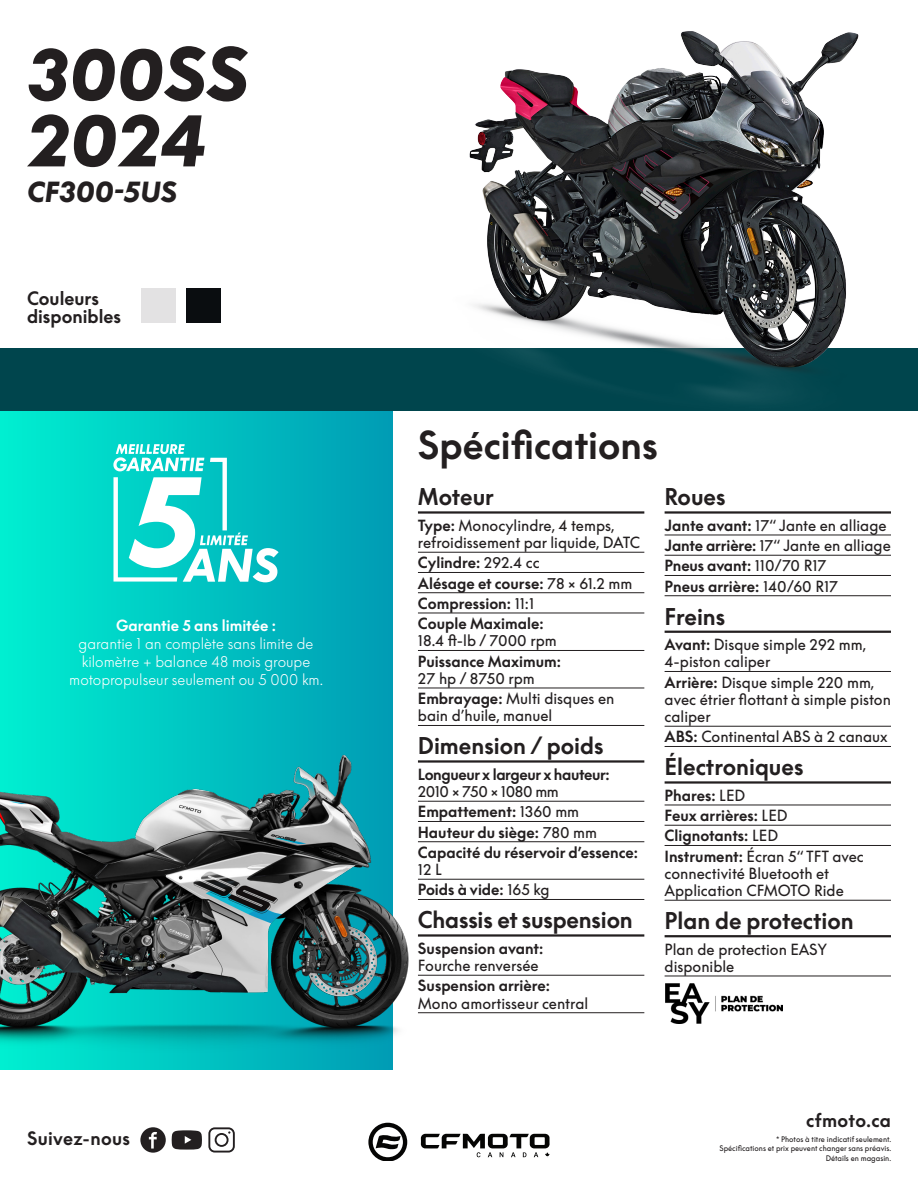
<style>
.page{position:relative;width:918px;height:1188px;background:#fff}
.page>*{position:absolute;margin:0;border:0;box-sizing:border-box;transform-origin:0 0}
.t1{font:italic 900 70.5px "Supreme LL";color:#231f20}
.t2{font:37.5px "Supreme LL Bold Flat";color:#231f20}
.t3{font:italic 900 27px "Supreme LL";letter-spacing:.005em;color:#231f20}
._01_Titres___spécifications{font:22.5px "Supreme LL Bold Flat";color:#231f20}
.t4{font:18px "Supreme LL Bold Flat";color:#231f20}
.t5{font:18px "Supreme LL Bold Flat";letter-spacing:.02em;color:#231f20}
._02_Body___spécifications{font:15px/17.2px "Supreme LL";color:#231f20}
._02_Body___spécifications-2{font:700 15px/17.2px "Supreme LL";color:#231f20}
.t6{font:300 15px/18px "Supreme LL";color:#fff;text-align:center}
._02_Body___spécifications-3{font:700 15px/17.2px "Supreme LL";letter-spacing:-.025em;color:#231f20}
.t7{font:7.5px/9.8px "Supreme LL";color:#231f20;text-align:right}
.s1{font-weight:700}
.s2{font-weight:400}
</style>
<div class="page">
<div style="left:0;top:410px;width:392px;height:659px;background:linear-gradient(to right,#00efd1,#009cb5)"></div>
<div style="left:0;top:348px;width:918px;height:62px;background:#00454d"></div>
<svg style="left:421px;top:1134px;width:129px;height:23px"></svg>
<svg style="left:368px;top:1123px;width:39px;height:38px"></svg>
<hr style="left:418px;top:511px;width:226px;height:3px;background:#231f20">
<hr style="left:418px;top:552px;width:226px;height:1px;background:#231f20">
<hr style="left:418px;top:572px;width:226px;height:1px;background:#231f20">
<hr style="left:418px;top:592px;width:226px;height:1px;background:#231f20">
<hr style="left:418px;top:613px;width:226px;height:1px;background:#231f20">
<hr style="left:418px;top:650px;width:226px;height:1px;background:#231f20">
<hr style="left:418px;top:688px;width:226px;height:1px;background:#231f20">
<hr style="left:418px;top:725px;width:226px;height:1px;background:#231f20">
<hr style="left:418px;top:760px;width:226px;height:3px;background:#231f20">
<hr style="left:418px;top:801px;width:226px;height:1px;background:#231f20">
<hr style="left:418px;top:821px;width:226px;height:1px;background:#231f20">
<hr style="left:418px;top:841px;width:226px;height:1px;background:#231f20">
<hr style="left:418px;top:879px;width:226px;height:1px;background:#231f20">
<hr style="left:418px;top:899px;width:226px;height:1px;background:#231f20">
<hr style="left:418px;top:934px;width:226px;height:3px;background:#231f20">
<hr style="left:418px;top:975px;width:226px;height:1px;background:#231f20">
<hr style="left:418px;top:1012px;width:226px;height:1px;background:#231f20">
<hr style="left:665px;top:511px;width:226px;height:3px;background:#231f20">
<hr style="left:665px;top:535px;width:226px;height:1px;background:#231f20">
<hr style="left:665px;top:555px;width:226px;height:1px;background:#231f20">
<hr style="left:665px;top:575px;width:226px;height:1px;background:#231f20">
<hr style="left:665px;top:595px;width:226px;height:1px;background:#231f20">
<hr style="left:665px;top:631px;width:226px;height:2px;background:#231f20">
<hr style="left:665px;top:671px;width:226px;height:1px;background:#231f20">
<hr style="left:665px;top:726px;width:226px;height:1px;background:#231f20">
<hr style="left:665px;top:746px;width:226px;height:1px;background:#231f20">
<hr style="left:665px;top:781px;width:226px;height:3px;background:#231f20">
<hr style="left:665px;top:805px;width:226px;height:1px;background:#231f20">
<hr style="left:665px;top:825px;width:226px;height:1px;background:#231f20">
<hr style="left:665px;top:845px;width:226px;height:1px;background:#231f20">
<hr style="left:665px;top:900px;width:226px;height:1px;background:#231f20">
<hr style="left:665px;top:935px;width:226px;height:2px;background:#231f20">
<hr style="left:665px;top:976px;width:226px;height:1px;background:#231f20">
<div style="left:140px;top:1127px;width:26px;height:26px;background:#231f20;border-radius:50%"></div>
<svg style="left:149px;top:1131px;width:8px;height:18px"></svg>
<svg style="left:172px;top:1130px;width:30px;height:20px"></svg>
<svg style="left:208px;top:1127px;width:27px;height:26px"></svg>
<svg style="left:113px;top:444px;width:166px;height:138px"></svg>
<div style="left:142px;top:288px;width:34px;height:34px;background:#e3e2e3"></div>
<img style="left:666px;top:984px;width:117px;height:40px">
<img style="left:0;top:703px;width:446px;height:367px">
<div style="left:187px;top:288px;width:34px;height:34px;background:#0a0d10"></div>
<img style="left:469px;top:31px;width:390px;height:372px">
<p class="t1" style="left:27px;top:35px;width:223px">300SS</p>
<p class="t1" style="left:27px;top:101px;width:181px">2024</p>
<p class="t3" style="left:27px;top:177px;width:151px">CF300-5US</p>
<p class="t4" style="left:27px;top:288px;width:74px">Couleurs</p>
<p class="t4" style="left:27px;top:306px;width:96px">disponibles</p>
<p class="t6" style="left:69px;top:615px;width:255px"><span class="s1">Garantie 5 ans limitée :<br></span>garantie 1 an complète sans limite de kilomètre + balance 48 mois groupe motopropulseur seulement ou 5 000 km.</p>
<p class="t5" style="left:27px;top:1129px;width:105px">Suivez-nous</p>
<p class="t2" style="left:418px;top:424px;width:241px">Spécifications</p>
<p class="_01_Titres___spécifications" style="left:418px;top:484px;width:78px">Moteur</p>
<p class="_02_Body___spécifications" style="left:418px;top:517px;width:224px"><span class="s1">Type:</span> Monocylindre, 4 temps, refroidissement par liquide, DATC</p>
<p class="_02_Body___spécifications-2" style="left:418px;top:555px;width:123px">Cylindre: <span class="s2">292.4 cc</span></p>
<p class="_02_Body___spécifications-2" style="left:418px;top:575px;width:216px">Alésage et course: <span class="s2">78 × 61.2 mm</span></p>
<p class="_02_Body___spécifications-2" style="left:418px;top:595px;width:118px">Compression: <span class="s2">11:1</span></p>
<p class="_02_Body___spécifications" style="left:418px;top:615px;width:140px"><span class="s1">Couple Maximale:<br></span>18.4 ft-lb / 7000 rpm</p>
<p class="_02_Body___spécifications-2" style="left:418px;top:653px;width:144px">Puissance Maximum:<br><span class="s2">27 hp / 8750 rpm</span></p>
<p class="_02_Body___spécifications" style="left:418px;top:690px;width:198px"><span class="s1">Embrayage:</span> Multi disques en bain d’huile, manuel</p>
<p class="_01_Titres___spécifications" style="left:418px;top:733px;width:187px">Dimension / poids</p>
<p class="_02_Body___spécifications-3" style="left:418px;top:766px;width:193px">Longueur x largeur x hauteur:<br><span class="s2">2010 × 750 × 1080 mm</span></p>
<p class="_02_Body___spécifications-2" style="left:418px;top:804px;width:163px">Empattement: <span class="s2">1360 mm</span></p>
<p class="_02_Body___spécifications-2" style="left:418px;top:824px;width:181px">Hauteur du siège: <span class="s2">780 mm</span></p>
<p class="_02_Body___spécifications-2" style="left:418px;top:844px;width:222px">Capacité du réservoir d’essence:<br><span class="s2">12 L</span></p>
<p class="_02_Body___spécifications-2" style="left:418px;top:882px;width:133px">Poids à vide: <span class="s2">165 kg</span></p>
<p class="_01_Titres___spécifications" style="left:418px;top:907px;width:216px">Chassis et suspension</p>
<p class="_02_Body___spécifications-2" style="left:418px;top:940px;width:127px">Suspension avant:<br><span class="s2">Fourche renversée</span></p>
<p class="_02_Body___spécifications" style="left:418px;top:978px;width:172px"><span class="s1">Suspension arrière:<br></span>Mono amortisseur central</p>
<p class="_01_Titres___spécifications" style="left:665px;top:484px;width:63px">Roues</p>
<p class="_02_Body___spécifications" style="left:665px;top:517px;width:224px"><span class="s1">Jante avant:</span> 17“ Jante en alliage</p>
<p class="_02_Body___spécifications" style="left:665px;top:537px;width:228px"><span class="s1">Jante arrière:</span> 17“ Jante en alliage</p>
<p class="_02_Body___spécifications-2" style="left:665px;top:558px;width:164px">Pneus avant: <span class="s2">110/70 R17</span></p>
<p class="_02_Body___spécifications-2" style="left:665px;top:578px;width:175px">Pneus arrière: <span class="s2">140/60 R17</span></p>
<p class="_01_Titres___spécifications" style="left:665px;top:604px;width:62px">Freins</p>
<p class="_02_Body___spécifications" style="left:665px;top:636px;width:203px"><span class="s1">Avant:</span> Disque simple 292 mm,<br>4-piston caliper</p>
<p class="_02_Body___spécifications" style="left:665px;top:674px;width:228px"><span class="s1">Arrière:</span> Disque simple 220 mm, avec étrier flottant à simple piston caliper</p>
<p class="_02_Body___spécifications" style="left:665px;top:729px;width:225px"><span class="s1">ABS:</span> Continental ABS à 2 canaux</p>
<p class="_01_Titres___spécifications" style="left:665px;top:754px;width:141px">Électroniques</p>
<p class="_02_Body___spécifications-2" style="left:665px;top:787px;width:82px">Phares: <span class="s2">LED</span></p>
<p class="_02_Body___spécifications-2" style="left:665px;top:807px;width:125px">Feux arrières: <span class="s2">LED</span></p>
<p class="_02_Body___spécifications-2" style="left:665px;top:828px;width:115px">Clignotants: <span class="s2">LED</span></p>
<p class="_02_Body___spécifications" style="left:665px;top:848px;width:201px"><span class="s1">Instrument:</span> Écran 5“ TFT avec connectivité Bluetooth et<br>Application CFMOTO Ride</p>
<p class="_01_Titres___spécifications" style="left:665px;top:908px;width:191px">Plan de protection</p>
<p class="_02_Body___spécifications" style="left:665px;top:941px;width:164px">Plan de protection EASY disponible</p>
<p class="t4" style="left:806px;top:1111px;width:86px">cfmoto.ca</p>
<p class="t7" style="left:719px;top:1134px;width:173px">* Photos à titre indicatif seulement.<br>Spécifications et prix peuvent changer sans préavis.<br>Détails en magasin.</p>
</div>
